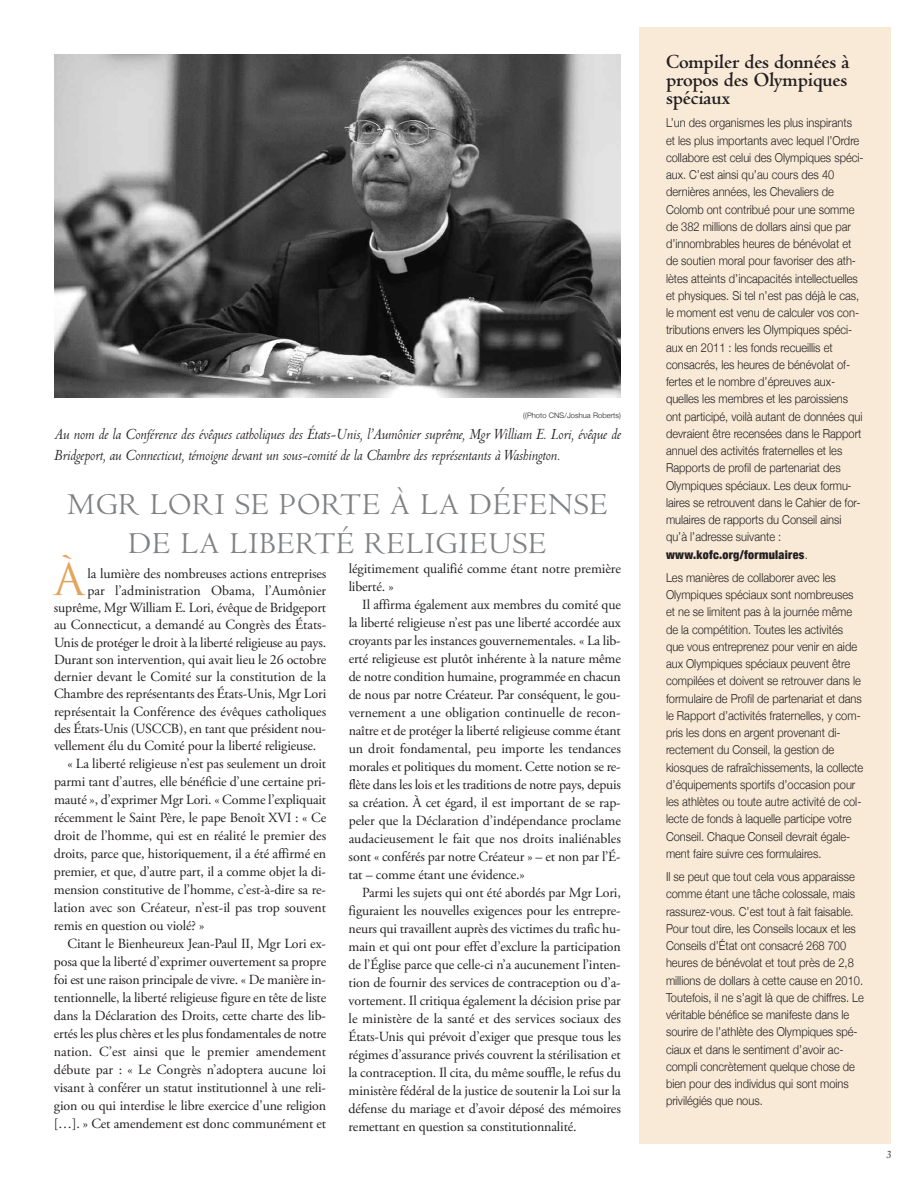
<style>
.page{position:relative;width:918px;height:1188px;background:#fff}
.page>*{position:absolute;margin:0;border:0;box-sizing:border-box;transform-origin:0 0}
.t1{font:43.05px "Trajan Pro";color:#e3a45e}
.t2{font:31.5px/39px "Centaur MT Std";letter-spacing:.04em;color:#7f8184;text-align:center}
.t3{font:700 21px/18px "Centaur MT Std";letter-spacing:-.01em;color:#231f20;text-align:justify}
.t4{font:italic 16.5px/21px "Centaur MT Std";letter-spacing:-.01em;color:#231f20}
.t5{font:13.95px/18px "Adobe Garamond Pro";letter-spacing:-.01em;color:#231f20;text-align:justify}
.t6{font:300 12.3px/17.2px "Helvetica Neue";color:#231f20;scale:.9 1}
.t7{font:900 condensed 12px "Helvetica Neue";letter-spacing:.025em;color:#231f20}
.t8{font:italic 10.5px "Palatino";color:#231f20;scale:.9 1}
.t9{font:300 7.5px "Helvetica Neue";letter-spacing:.01em;color:#231f20}
.s1{font-weight:300;font-stretch:normal;font-size:12.3px}
</style>
<div class="page">
<div style="left:639px;top:27px;width:252px;height:1117px;background:#f8ead7"></div>
<img style="left:54px;top:54px;width:567px;height:344px">
<p class="t9" style="left:523px;top:411px;width:99px">((Photo CNS/Joshua Roberts)</p>
<p class="t4" style="left:54px;top:426px;width:569px">Au nom de la Conférence des évêques catholiques des États-Unis, l’Aumônier suprême, Mgr William E. Lori, évêque de<br>Bridgeport, au Connecticut, témoigne devant un sous-comité de la Chambre des représentants à Washington.</p>
<h2 class="t2" style="left:67px;top:488px;width:542px">MGR LORI SE PORTE À LA DÉFENSE<br>DE LA LIBERTÉ RELIGIEUSE</h2>
<h1 class="t1" style="left:54px;top:563px;width:32px">À</h1>
<p class="t5" style="left:349px;top:560px;width:274px">légitimement qualifié comme étant notre première liberté. »</p>
<p class="t5" style="left:349px;top:596px;width:274px;text-indent:14px">Il affirma également aux membres du comité que la liberté religieuse n’est pas une liberté accordée aux croyants par les instances gouvernementales. « La lib&shy;erté religieuse est plutôt inhérente à la nature même de notre condition humaine, programmée en chacun de nous par notre Créateur. Par conséquent, le gou&shy;vernement a une obligation continuelle de recon&shy;naître et de protéger la liberté religieuse comme étant un droit fondamental, peu importe les tendances morales et politiques du moment. Cette notion se re&shy;flète dans les lois et les traditions de notre pays, depuis sa création. À cet égard, il est important de se rap&shy;peler que la Déclaration d’indépendance proclame audacieusement le fait que nos droits inaliénables sont « conférés par notre Créateur » – et non par l’É&shy;tat – comme étant une évidence.»</p>
<p class="t5" style="left:349px;top:884px;width:274px;text-indent:14px">Parmi les sujets qui ont été abordés par Mgr Lori, figuraient les nouvelles exigences pour les entrepre&shy;neurs qui travaillent auprès des victimes du trafic hu&shy;main et qui ont pour effet d’exclure la participation de l’Église parce que celle-ci n’a aucunement l’inten&shy;tion de fournir des services de contraception ou d’a&shy;vortement. Il critiqua également la décision prise par le ministère de la santé et des services sociaux des États-Unis qui prévoit d’exiger que presque tous les régimes d’assurance privés couvrent la stérilisation et la contraception. Il cita, du même souffle, le refus du ministère fédéral de la justice de soutenir la Loi sur la défense du mariage et d’avoir déposé des mémoires remettant en question sa constitutionnalité.</p>
<p class="t5" style="left:88px;top:565px;width:240px">la lumière des nombreuses actions entreprises</p>
<p class="t5" style="left:87px;top:583px;width:240px">par l’administration Obama, l’Aumônier</p>
<p class="t5" style="left:54px;top:600px;width:274px">suprême, Mgr William E. Lori, évêque de Bridgeport</p>
<p class="t5" style="left:54px;top:617px;width:274px">au Connecticut, a demandé au Congrès des États-</p>
<p class="t5" style="left:54px;top:634px;width:274px">Unis de protéger le droit à la liberté religieuse au pays.</p>
<p class="t5" style="left:54px;top:652px;width:274px">Durant son intervention, qui avait lieu le 26 octobre</p>
<p class="t5" style="left:54px;top:669px;width:274px">dernier devant le Comité sur la constitution de la</p>
<p class="t5" style="left:54px;top:686px;width:274px">Chambre des représentants des États-Unis, Mgr Lori</p>
<p class="t5" style="left:54px;top:703px;width:274px">représentait la Conférence des évêques catholiques</p>
<p class="t5" style="left:54px;top:721px;width:274px">des États-Unis (USCCB), en tant que président nou-</p>
<p class="t5" style="left:54px;top:738px;width:264px">vellement élu du Comité pour la liberté religieuse.</p>
<p class="t5" style="left:68px;top:756px;width:260px">« La liberté religieuse n’est pas seulement un droit</p>
<p class="t5" style="left:54px;top:774px;width:274px">parmi tant d’autres, elle bénéficie d’une certaine pri-</p>
<p class="t5" style="left:54px;top:792px;width:274px">mauté », d’exprimer Mgr Lori. « Comme l’expliquait</p>
<p class="t5" style="left:54px;top:810px;width:274px">récemment le Saint Père, le pape Benoît XVI : « Ce</p>
<p class="t5" style="left:54px;top:828px;width:274px">droit de l’homme, qui est en réalité le premier des</p>
<p class="t5" style="left:54px;top:846px;width:274px">droits, parce que, historiquement, il a été affirmé en</p>
<p class="t5" style="left:54px;top:864px;width:274px">premier, et que, d’autre part, il a comme objet la di-</p>
<p class="t5" style="left:54px;top:882px;width:274px">mension constitutive de l’homme, c’est-à-dire sa re-</p>
<p class="t5" style="left:54px;top:900px;width:274px">lation avec son Créateur, n’est-il pas trop souvent</p>
<p class="t5" style="left:54px;top:918px;width:152px">remis en question ou violé? »</p>
<p class="t5" style="left:67px;top:936px;width:260px">Citant le Bienheureux Jean-Paul II, Mgr Lori ex-</p>
<p class="t5" style="left:54px;top:954px;width:274px">posa que la liberté d’exprimer ouvertement sa propre</p>
<p class="t5" style="left:54px;top:972px;width:274px">foi est une raison principale de vivre. « De manière in-</p>
<p class="t5" style="left:54px;top:990px;width:274px">tentionnelle, la liberté religieuse figure en tête de liste</p>
<p class="t5" style="left:54px;top:1008px;width:274px">dans la Déclaration des Droits, cette charte des lib-</p>
<p class="t5" style="left:54px;top:1026px;width:274px">ertés les plus chères et les plus fondamentales de notre</p>
<p class="t5" style="left:54px;top:1044px;width:274px">nation. C’est ainsi que le premier amendement</p>
<p class="t5" style="left:54px;top:1062px;width:274px">débute par : « Le Congrès n’adoptera aucune loi</p>
<p class="t5" style="left:54px;top:1080px;width:274px">visant à conférer un statut institutionnel à une reli-</p>
<p class="t5" style="left:54px;top:1098px;width:274px">gion ou qui interdise le libre exercice d'une religion</p>
<p class="t5" style="left:54px;top:1116px;width:274px">[…]. » Cet amendement est donc communément et</p>
<h3 class="t3" style="left:666px;top:55px;width:185px">Compiler des données à propos des Olympiques spéciaux</h3>
<p class="t6" style="left:666px;top:114px;width:221px">L’un des organismes les plus inspirants et les plus importants avec lequel l’Ordre collabore est celui des Olympiques spéci&shy;aux. C’est ainsi qu’au cours des 40 dernières années, les Chevaliers de Colomb ont contribué pour une somme de 382 millions de dollars ainsi que par d’innombrables heures de bénévolat et de soutien moral pour favoriser des ath&shy;lètes atteints d’incapacités intellectuelles et physiques. Si tel n’est pas déjà le cas, le moment est venu de calculer vos con&shy;tributions envers les Olympiques spéci&shy;aux en 2011 : les fonds recueillis et consacrés, les heures de bénévolat of&shy;fertes et le nombre d’épreuves aux&shy;quelles les membres et les paroissiens ont participé, voilà autant de données qui devraient être recensées dans le Rapport annuel des activités fraternelles et les Rapports de profil de partenariat des Olympiques spéciaux. Les deux formu&shy;laires se retrouvent dans le Cahier de for&shy;mulaires de rapports du Conseil ainsi qu’à l’adresse suivante :</p>
<p class="t7" style="left:666px;top:547px;width:143px">www.kofc.org/formulaires<span class="s1">.</span></p>
<p class="t6" style="left:666px;top:569px;width:221px">Les manières de collaborer avec les Olympiques spéciaux sont nombreuses et ne se limitent pas à la journée même de la compétition. Toutes les activités que vous entreprenez pour venir en aide aux Olympiques spéciaux peuvent être compilées et doivent se retrouver dans le formulaire de Profil de partenariat et dans le Rapport d’activités fraternelles, y com&shy;pris les dons en argent provenant di&shy;rectement du Conseil, la gestion de kiosques de rafraîchissements, la collecte d’équipements sportifs d’occasion pour les athlètes ou toute autre activité de col&shy;lecte de fonds à laquelle participe votre Conseil. Chaque Conseil devrait égale&shy;ment faire suivre ces formulaires.</p>
<p class="t6" style="left:666px;top:868px;width:221px">Il se peut que tout cela vous apparaisse comme étant une tâche colossale, mais rassurez-vous. C’est tout à fait faisable.<br>Pour tout dire, les Conseils locaux et les Conseils d’État ont consacré 268 700 heures de bénévolat et tout près de 2,8 millions de dollars à cette cause en 2010.<br>Toutefois, il ne s’agit là que de chiffres. Le véritable bénéfice se manifeste dans le sourire de l’athlète des Olympiques spé&shy;ciaux et dans le sentiment d’avoir ac&shy;compli concrètement quelque chose de bien pour des individus qui sont moins privilégiés que nous.</p>
<p class="t8" style="left:887px;top:1149px;width:7px">3</p>
</div>
